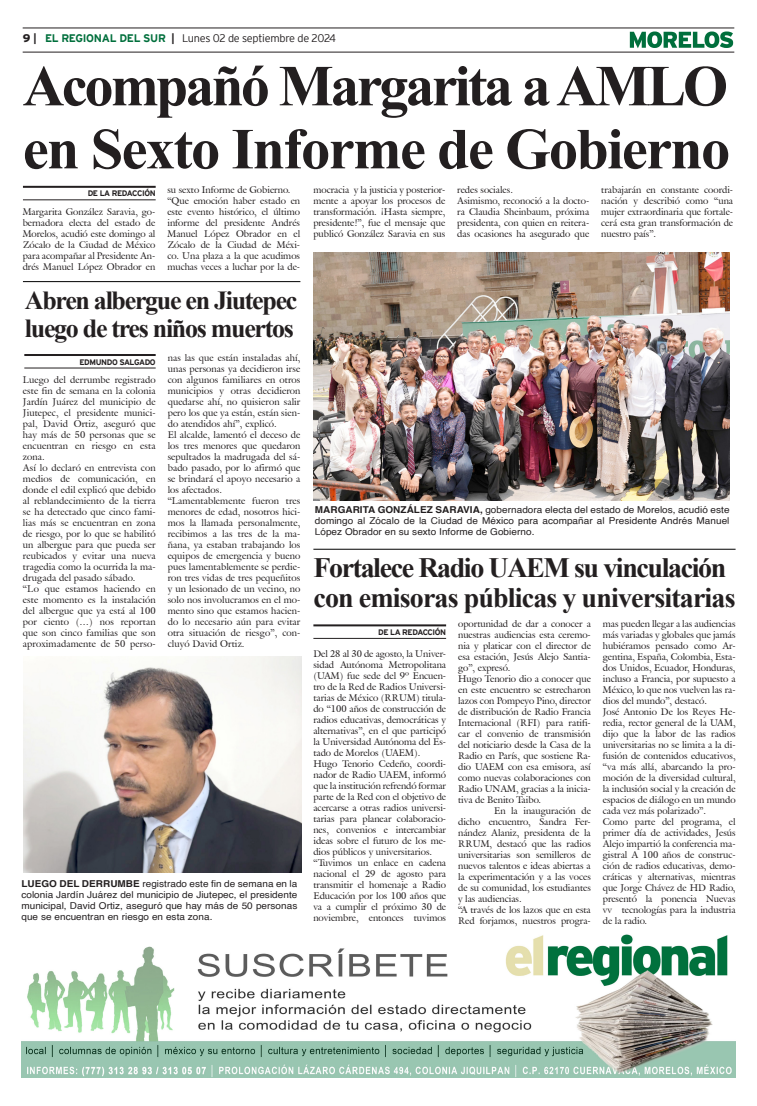
<style>
.page{position:relative;width:757px;height:1106px;background:#fff}
.page>*{position:absolute;margin:0;border:0;box-sizing:border-box;transform-origin:0 0}
.Cabeza_01{font:700 58px "Times New Roman";letter-spacing:-.03em;color:#231f20}
.Cabeza_01-2{font:700 58px "Times New Roman";letter-spacing:-.05em;color:#231f20}
.Cabeza_02{font:700 28px "Times New Roman";letter-spacing:-.03em;color:#231f20}
.Cabeza_02-2{font:700 28px "Times New Roman";letter-spacing:-.05em;color:#231f20}
.Cabeza_03{font:700 26px "Times New Roman";letter-spacing:-.05em;color:#231f20}
.t1{font:300 11px "Interstate";letter-spacing:-.025em;color:#231f20}
.t2{font:9.5px/11px "Galliard IT Cby BT";color:#231f20;text-align:justify}
.Pie_de_foto{font:9.5px/11px "Helvetica";letter-spacing:.005em;color:#231f20;text-align:justify;scale:1.05 1}
.t3{font:700 8px "Interstate";letter-spacing:-.05em;color:#231f20}
.s1{font-weight:900}
.s2{font-weight:700}
.s3{font-weight:700;color:#006f3c}
</style>
<div class="page">
<hr style="left:23px;top:28px;width:711px;height:1px;background:#231f20">
<hr style="left:23px;top:52px;width:711px;height:1px;background:#231f20">
<svg style="left:630px;top:31px;width:103px;height:17px"></svg>
<hr style="left:23px;top:186px;width:133px;height:2px;background:#231f20">
<hr style="left:23px;top:199px;width:133px;height:1px;background:#231f20">
<hr style="left:24px;top:354px;width:132px;height:2px;background:#231f20">
<hr style="left:24px;top:367px;width:132px;height:1px;background:#231f20">
<hr style="left:313px;top:624px;width:133px;height:2px;background:#231f20">
<hr style="left:313px;top:638px;width:133px;height:1px;background:#231f20">
<hr style="left:23px;top:281px;width:277px;height:1px;background:#000">
<hr style="left:313px;top:549px;width:422px;height:1px;background:#000">
<img style="left:313px;top:252px;width:416px;height:248px">
<img style="left:24px;top:656px;width:277px;height:216px">
<img style="left:21px;top:934px;width:714px;height:143px">
<p class="t1" style="left:23px;top:32px;width:315px"><span class="s1">9</span> <span class="s2">|</span> <span class="s3">EL REGIONAL DEL SUR</span> <span class="s2">|</span> Lunes 02 de septiembre de 2024</p>
<p class="Cabeza_01-2" style="left:23px;top:44px;width:707px">Acompañó Margarita a AMLO</p>
<p class="Cabeza_01" style="left:23px;top:107px;width:709px">en Sexto Informe de Gobierno</p>
<p class="t3" style="left:88px;top:189px;width:69px">DE LA REDACCIÓN</p>
<p class="t2" style="left:457px;top:195px;width:133px">Asimismo, reconoció a la docto&shy;ra Claudia Sheinbaum, próxima presidenta, con quien en reitera&shy;das ocasiones ha asegurado que</p>
<p class="t2" style="left:601px;top:184px;width:133px">trabajarán en constante coordi&shy;nación y describió como “una mujer extraordinaria que fortale&shy;cerá esta gran transformación de nuestro país”.</p>
<p class="t2" style="left:167px;top:184px;width:125px">su sexto Informe de Gobierno.</p>
<p class="t2" style="left:167px;top:195px;width:134px">“Que emoción haber estado en este evento histórico, el último informe del presidente Andrés Manuel López Obrador en el Zócalo de la Ciudad de Méxi&shy;co. Una plaza a la que acudimos muchas veces a luchar por la de-</p>
<p class="t2" style="left:313px;top:184px;width:133px">mocracia y la justicia y posterior&shy;mente a apoyar los procesos de transformación. ¡Hasta siempre, presidente!”, fue el mensaje que publicó González Saravia en sus</p>
<p class="t2" style="left:457px;top:184px;width:57px">redes sociales.</p>
<p class="t2" style="left:23px;top:206px;width:134px">Margarita González Saravia, go&shy;bernadora electa del estado de Morelos, acudió este domingo al Zócalo de la Ciudad de México para acompañar al Presidente An&shy;drés Manuel López Obrador en</p>
<p class="Cabeza_03" style="left:25px;top:282px;width:274px">Abren albergue en Jiutepec</p>
<p class="Cabeza_03" style="left:25px;top:310px;width:271px">luego de tres niños muertos</p>
<p class="t3" style="left:79px;top:357px;width:78px">EDMUNDO SALGADO</p>
<p class="t2" style="left:23px;top:374px;width:134px">Luego del derrumbe registrado este fin de semana en la colonia Jardín Juárez del municipio de Jiutepec, el presidente munici&shy;pal, David Ortiz, aseguró que hay más de 50 personas que se encuentran en riesgo en esta zona.</p>
<p class="t2" style="left:23px;top:462px;width:134px">Así lo declaró en entrevista con medios de comunicación, en donde el edil explicó que debido al reblandecimiento de la tierra se ha detectado que cinco fami&shy;lias más se encuentran en zona de riesgo, por lo que se habilitó un albergue para que pueda ser reubicados y evitar una nueva tragedia como la ocurrida la ma&shy;drugada del pasado sábado.</p>
<p class="t2" style="left:23px;top:583px;width:134px">“Lo que estamos haciendo en este momento es la instalación del albergue que ya está al 100 por ciento (…) nos reportan que son cinco familias que son aproximadamente de 50 perso-</p>
<p class="t2" style="left:168px;top:352px;width:134px">nas las que están instaladas ahí, unas personas ya decidieron irse con algunos familiares en otros municipios y otras decidieron quedarse ahí, no quisieron salir pero los que ya están, están sien&shy;do atendidos ahí”, explicó.</p>
<p class="t2" style="left:168px;top:429px;width:134px">El alcalde, lamentó el deceso de los tres menores que quedaron sepultados la madrugada del sá&shy;bado pasado, por lo afirmó que se brindará el apoyo necesario a los afectados.</p>
<p class="t2" style="left:168px;top:495px;width:134px">“Lamentablemente fueron tres menores de edad, nosotros hici&shy;mos la llamada personalmente, recibimos a las tres de la ma&shy;ñana, ya estaban trabajando los equipos de emergencia y bueno pues lamentablemente se perdie&shy;ron tres vidas de tres pequeñitos y un lesionado de un vecino, no solo nos involucramos en el mo&shy;mento sino que estamos hacien&shy;do lo necesario aún para evitar otra situación de riesgo”, con&shy;cluyó David Ortiz.</p>
<p class="Pie_de_foto" style="left:21px;top:879px;width:264px"><span class="s2">LUEGO DEL DERRUMBE</span> registrado este fin de semana en la colonia Jardín Juárez del municipio de Jiutepec, el presidente municipal, David Ortiz, aseguró que hay más de 50 personas que se encuentran en riesgo en esta zona.</p>
<p class="Pie_de_foto" style="left:315px;top:505px;width:396px"><span class="s2">MARGARITA GONZÁLEZ SARAVIA,</span> gobernadora electa del estado de Morelos, acudió este domingo al Zócalo de la Ciudad de México para acompañar al Presidente Andrés Manuel López Obrador en su sexto Informe de Gobierno.</p>
<p class="Cabeza_02-2" style="left:313px;top:547px;width:414px">Fortalece Radio UAEM su vinculación</p>
<p class="Cabeza_02" style="left:313px;top:577px;width:424px">con emisoras públicas y universitarias</p>
<p class="t3" style="left:378px;top:627px;width:69px">DE LA REDACCIÓN</p>
<p class="t2" style="left:313px;top:648px;width:134px">Del 28 al 30 de agosto, la Univer&shy;sidad Autónoma Metropolitana (UAM) fue sede del 9º Encuen&shy;tro de la Red de Radios Universi&shy;tarias de México (RRUM) titula&shy;do “100 años de construcción de radios educativas, democráticas y alternativas”, en el que participó la Universidad Autónoma del Es&shy;tado de Morelos (UAEM).</p>
<p class="t2" style="left:313px;top:758px;width:134px">Hugo Tenorio Cedeño, coordi&shy;nador de Radio UAEM, informó que la institución refrendó formar parte de la Red con el objetivo de acercarse a otras radios universi&shy;tarias para planear colaboracio&shy;nes, convenios e intercambiar ideas sobre el futuro de los me&shy;dios públicos y universitarios.</p>
<p class="t2" style="left:313px;top:857px;width:134px">“Tuvimos un enlace en cadena nacional el 29 de agosto para transmitir el homenaje a Radio Educación por los 100 años que va a cumplir el próximo 30 de noviembre, entonces tuvimos</p>
<p class="t2" style="left:458px;top:618px;width:134px">oportunidad de dar a conocer a nuestras audiencias esta ceremo&shy;nia y platicar con el director de esa estación, Jesús Alejo Santia&shy;go”, expresó.</p>
<p class="t2" style="left:458px;top:673px;width:134px">Hugo Tenorio dio a conocer que en este encuentro se estrecharon lazos con Pompeyo Pino, director de distribución de Radio Francia Internacional (RFI) para ratifi&shy;car el convenio de transmisión del noticiario desde la Casa de la Radio en París, que sostiene Ra&shy;dio UAEM con esa emisora, así como nuevas colaboraciones con Radio UNAM, gracias a la inicia&shy;tiva de Benito Taibo.</p>
<p class="t2" style="left:458px;top:805px;width:134px;text-indent:36px">En la inauguración de dicho encuentro, Sandra Fer&shy;nández Alaniz, presidenta de la RRUM, destacó que las radios universitarias son semilleros de nuevos talentos e ideas abiertas a la experimentación y a las voces de su comunidad, los estudiantes y las audiencias.</p>
<p class="t2" style="left:458px;top:904px;width:134px">“A través de los lazos que en esta<br>Red forjamos, nuestros progra-</p>
<p class="t2" style="left:603px;top:618px;width:134px">mas pueden llegar a las audiencias más variadas y globales que jamás hubiéramos pensado como Ar&shy;gentina, España, Colombia, Esta&shy;dos Unidos, Ecuador, Honduras, incluso a Francia, por supuesto a México, lo que nos vuelven las ra&shy;dios del mundo”, destacó.</p>
<p class="t2" style="left:603px;top:706px;width:134px">José Antonio De los Reyes He&shy;redia, rector general de la UAM, dijo que la labor de las radios universitarias no se limita a la di&shy;fusión de contenidos educativos, “va más allá, abarcando la pro&shy;moción de la diversidad cultural, la inclusión social y la creación de espacios de diálogo en un mundo cada vez más polarizado”.</p>
<p class="t2" style="left:603px;top:816px;width:134px">Como parte del programa, el primer día de actividades, Jesús Alejo impartió la conferencia ma&shy;gistral A 100 años de construc&shy;ción de radios educativas, demo&shy;cráticas y alternativas, mientras que Jorge Chávez de HD Radio, presentó la ponencia Nuevas vv tecnologías para la industria de la radio.</p>
</div>
